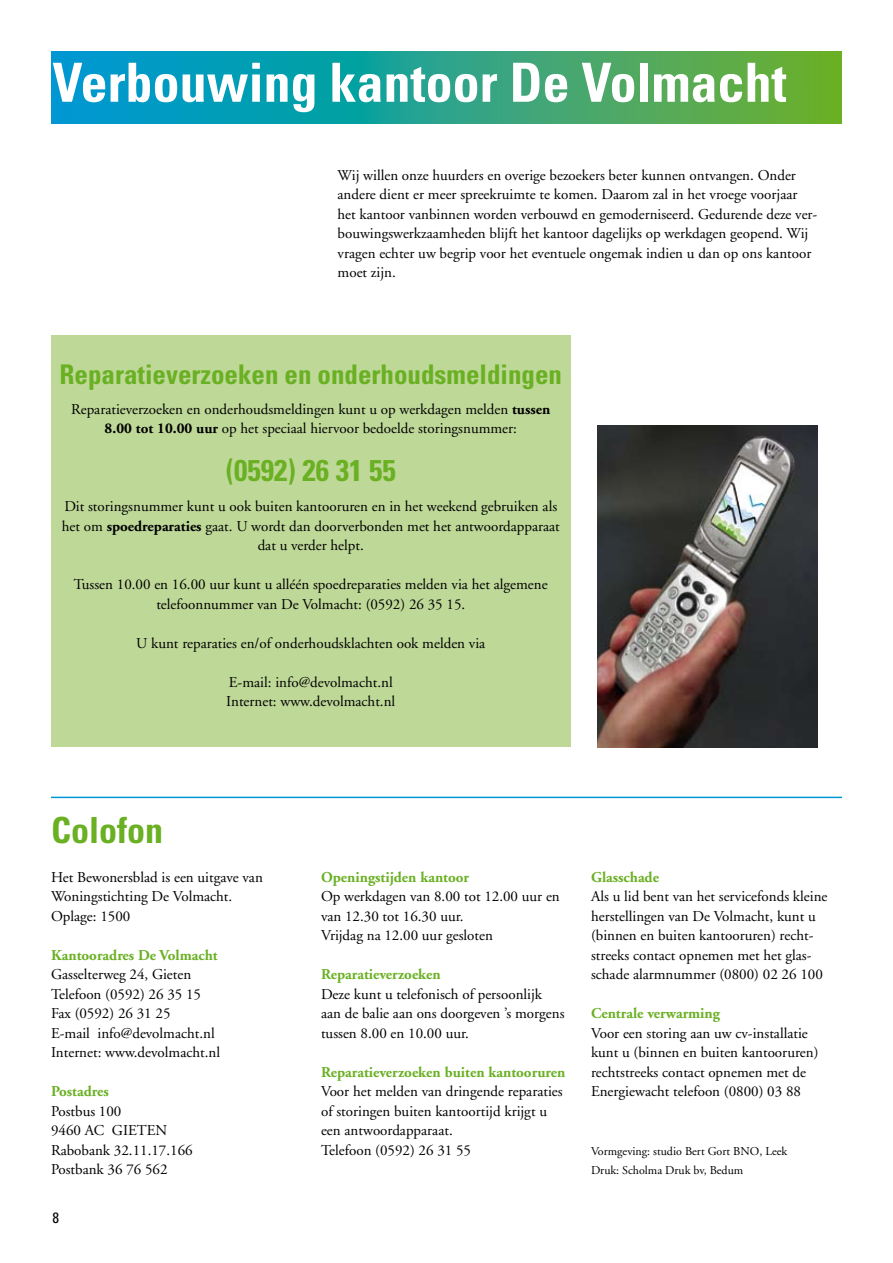
<style>
.page{position:relative;width:893px;height:1263px;background:#fff}
.page>*{position:absolute;margin:0;border:0;box-sizing:border-box;transform-origin:0 0}
.t1{font:700 condensed 54px "Univers";color:#fff}
.t2{font:700 condensed 36px "Univers";color:#6ab023}
.t3{font:700 condensed 30px "Univers";color:#6ab023}
.t4{font:700 condensed 27px "Univers";color:#6ab023}
.t5{font:15px/19.5px "Adobe Garamond";color:#000}
.t6{font:700 15px "Adobe Garamond";color:#6ab023}
.t7{font:condensed 15px "Univers";color:#000}
.t8{font:12px/19.5px "Adobe Garamond";color:#000}
.s1{font-weight:700}
</style>
<div class="page">
<hr style="left:51px;top:797px;width:791px;height:1px;background:#0097d4">
<svg style="left:51px;top:51px;width:791px;height:72px;background:#2aa388"></svg>
<div style="left:51px;top:336px;width:520px;height:411px;background:#bed898"></div>
<img style="left:597px;top:425px;width:220px;height:322px">
<h1 class="t1" style="left:53px;top:49px;width:736px">Verbouwing kantoor De Volmacht</h1>
<p class="t5" style="left:338px;top:166px;width:481px">Wij willen onze huurders en overige bezoekers beter kunnen ontvangen. Onder andere dient er meer spreekruimte te komen. Daarom zal in het vroege voorjaar het kantoor vanbinnen worden verbouwd en gemoderniseerd. Gedurende deze ver&shy;bouwingswerkzaamheden blijft het kantoor dagelijks op werkdagen geopend. Wij vragen echter uw begrip voor het eventuele ongemak indien u dan op ons kantoor moet zijn.</p>
<h3 class="t4" style="left:60px;top:358px;width:504px">Reparatieverzoeken en onderhoudsmeldingen</h3>
<p class="t5" style="left:71px;top:400px;width:481px;text-align:center">Reparatieverzoeken en onderhoudsmeldingen kunt u op werkdagen melden <span class="s1">tussen<br>8.00 tot 10.00 uur</span> op het speciaal hiervoor bedoelde storingsnummer:</p>
<h3 class="t3" style="left:226px;top:452px;width:171px">(0592) 26 31 55</h3>
<p class="t5" style="left:62px;top:497px;width:499px;text-align:center">Dit storingsnummer kunt u ook buiten kantooruren en in het weekend gebruiken als het om <span class="s1">spoedreparaties</span> gaat. U wordt dan doorverbonden met het antwoordapparaat dat u verder helpt.</p>
<p class="t5" style="left:74px;top:575px;width:475px;text-align:center">Tussen 10.00 en 16.00 uur kunt u alléén spoedreparaties melden via het algemene telefoonnummer van De Volmacht: (0592) 26 35 15.</p>
<p class="t5" style="left:136px;top:634px;width:351px">U kunt reparaties en/of onderhoudsklachten ook melden via</p>
<p class="t5" style="left:226px;top:673px;width:171px">E-mail: info@devolmacht.nl<br>Internet: www.devolmacht.nl</p>
<h2 class="t2" style="left:51px;top:808px;width:114px">Colofon</h2>
<p class="t5" style="left:51px;top:868px;width:213px">Het Bewonersblad is een uitgave van<br>Woningstichting De Volmacht.<br>Oplage: 1500</p>
<p class="t6" style="left:51px;top:947px;width:168px">Kantooradres De Volmacht</p>
<p class="t5" style="left:51px;top:965px;width:171px">Gasselterweg 24, Gieten<br>Telefoon (0592) 26 35 15<br>Fax (0592) 26 31 25<br>E-mail info@devolmacht.nl<br>Internet: www.devolmacht.nl</p>
<p class="t6" style="left:51px;top:1083px;width:59px">Postadres</p>
<p class="t5" style="left:51px;top:1102px;width:143px">Postbus 100<br>9460 AC GIETEN<br>Rabobank 32.11.17.166<br>Postbank 36 76 562</p>
<p class="t7" style="left:53px;top:1208px;width:8px">8</p>
<p class="t6" style="left:321px;top:869px;width:150px">Openingstijden kantoor</p>
<p class="t5" style="left:321px;top:887px;width:240px">Op werkdagen van 8.00 tot 12.00 uur en van 12.30 tot 16.30 uur.<br>Vrijdag na 12.00 uur gesloten</p>
<p class="t6" style="left:321px;top:966px;width:121px">Reparatieverzoeken</p>
<p class="t5" style="left:321px;top:985px;width:245px">Deze kunt u telefonisch of persoonlijk aan de balie aan ons doorgeven ’s morgens tussen 8.00 en 10.00 uur.</p>
<p class="t6" style="left:321px;top:1064px;width:246px">Reparatieverzoeken buiten kantooruren</p>
<p class="t5" style="left:321px;top:1082px;width:243px">Voor het melden van dringende reparaties of storingen buiten kantoortijd krijgt u een antwoordapparaat.<br>Telefoon (0592) 26 31 55</p>
<p class="t6" style="left:591px;top:869px;width:69px">Glasschade</p>
<p class="t5" style="left:591px;top:887px;width:238px">Als u lid bent van het servicefonds kleine herstellingen van De Volmacht, kunt u (binnen en buiten kantooruren) recht&shy;streeks contact opnemen met het glas&shy;schade alarmnummer (0800) 02 26 100</p>
<p class="t6" style="left:591px;top:1005px;width:130px">Centrale verwarming</p>
<p class="t5" style="left:591px;top:1024px;width:229px">Voor een storing aan uw cv-installatie kunt u (binnen en buiten kantooruren) rechtstreeks contact opnemen met de Energiewacht telefoon (0800) 03 88</p>
<p class="t8" style="left:591px;top:1142px;width:198px">Vormgeving: studio Bert Gort BNO, Leek<br>Druk: Scholma Druk bv, Bedum</p>
</div>
